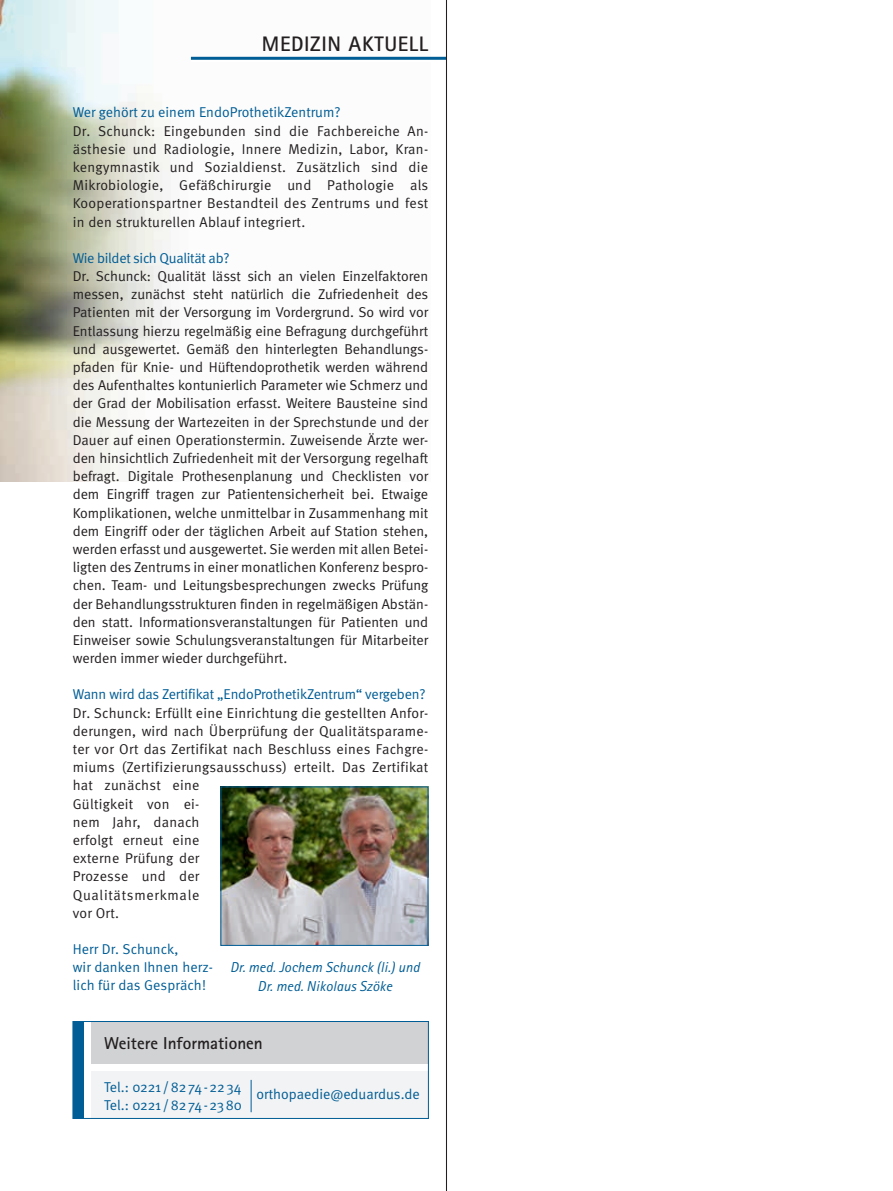
<style>
.page{position:relative;width:893px;height:1191px;background:#fff}
.page>*{position:absolute;margin:0;border:0;box-sizing:border-box;transform-origin:0 0}
.t1{font:700 21px "Rotis Sans Serif";letter-spacing:.03em;color:#231f20}
.t2{font:700 17.25px "Rotis Sans Serif";color:#231f20}
.t3{font:italic 14.4px/18.3px "Rotis Sans Serif";letter-spacing:.01em;color:#005d95;text-align:center}
.t4{font:14.25px/18.1px "Meta Normal";letter-spacing:.02em;color:#231f20;text-align:justify}
.t5{font:14.25px/18.1px "Meta Normal";letter-spacing:-.01em;color:#005d95}
.t6{font:14.25px/18.1px "Meta Normal";letter-spacing:.01em;color:#005d95}
</style>
<div class="page">
<img style="left:0;top:0;width:430px;height:481px">
<img style="left:223px;top:788px;width:203px;height:155px">
<div style="left:91px;top:1021px;width:338px;height:42px;background:#d1d2d4"></div>
<div style="left:73px;top:1021px;width:10px;height:97px;background:#005d95"></div>
<div style="left:91px;top:1071px;width:338px;height:47px;background:#f2f3f4"></div>
<div style="left:73px;top:1021px;width:356px;height:97px;border:1px solid #005d95"></div>
<hr style="left:251px;top:1079px;width:1px;height:33px;background:#005d95">
<hr style="left:191px;top:58px;width:255px;height:4px;background:#fff">
<hr style="left:191px;top:57px;width:255px;height:3px;background:#005d95">
<hr style="left:446px;top:0;width:1px;height:1191px;background:#231f20">
<h1 class="t1" style="left:262px;top:31px;width:28px">Medizi</h1>
<h1 class="t1" style="left:328px;top:31px;width:102px">n Aktuell</h1>
<p class="t5" style="left:73px;top:103px;width:269px">Wer gehört zu einem EndoProthetikZentrum?</p>
<p class="t4" style="left:73px;top:121px;width:357px">Dr. Schunck: Eingebunden sind die Fachbereiche An&shy;ästhesie und Radiologie, Innere Medizin, Labor, Kran&shy;kengymnastik und Sozialdienst. Zusätzlich sind die Mikrobiologie, Gefäßchirurgie und Pathologie als Kooperationspartner Bestandteil des Zentrums und fest in den strukturellen Ablauf integriert.</p>
<p class="t5" style="left:73px;top:249px;width:158px">Wie bildet sich Qualität ab?</p>
<p class="t4" style="left:73px;top:267px;width:357px">Dr. Schunck: Qualität lässt sich an vielen Einzelfaktoren messen, zunächst steht natürlich die Zufriedenheit des Patienten mit der Versorgung im Vordergrund. So wird vor Entlassung hierzu regelmäßig eine Befragung durchgeführt und ausgewertet. Gemäß den hinterlegten Behandlungs&shy;pfaden für Knie- und Hüftendoprothetik werden während des Aufenthaltes kontunierlich Parameter wie Schmerz und der Grad der Mobilisation erfasst. Weitere Bausteine sind die Messung der Wartezeiten in der Sprechstunde und der Dauer auf einen Operationstermin. Zuweisende Ärzte wer&shy;den hinsichtlich Zufriedenheit mit der Versorgung regelhaft befragt. Digitale Prothesenplanung und Checklisten vor dem Eingriff tragen zur Patientensicherheit bei. Etwaige Komplikationen, welche unmittelbar in Zusammenhang mit dem Eingriff oder der täglichen Arbeit auf Station stehen, werden erfasst und ausgewertet. Sie werden mit allen Betei&shy;ligten des Zentrums in einer monatlichen Konferenz bespro&shy;chen. Team- und Leitungsbesprechungen zwecks Prüfung der Behandlungsstrukturen finden in regelmäßigen Abstän&shy;den statt. Informationsveranstaltungen für Patienten und Einweiser sowie Schulungsveranstaltungen für Mitarbeiter werden immer wieder durchgeführt.</p>
<p class="t5" style="left:73px;top:685px;width:354px">Wann wird das Zertifikat „EndoProthetikZentrum“ vergeben?</p>
<p class="t4" style="left:73px;top:703px;width:357px;text-align:left">Dr. Schunck: Erfüllt eine Einrichtung die gestellten Anfor&shy;derungen, wird nach Überprüfung der Qualitätsparame&shy;ter vor Ort das Zertifikat nach Beschluss eines Fachgre&shy;miums (Zertifizierungsausschuss) erteilt. Das Zertifikat hat zunächst eine<br>Gültigkeit von ei-<br>nem Jahr, danach<br>erfolgt erneut eine<br>externe Prüfung der<br>Prozesse und der<br>Qualitätsmerkmale<br>vor Ort.</p>
<p class="t6" style="left:73px;top:940px;width:142px">Herr Dr. Schunck,<br>wir danken Ihnen herz&shy;lich für das Gespräch!</p>
<p class="t3" style="left:230px;top:958px;width:191px">Dr. med. Jochem Schunck (li.) und<br>Dr. med. Nikolaus Szöke</p>
<p class="t2" style="left:104px;top:1032px;width:160px">Weitere Informationen</p>
<p class="t5" style="left:104px;top:1077px;width:139px">Tel.: 0221 /8274-2234<br>Tel.: 0221 /8274-2380</p>
<p class="t5" style="left:256px;top:1084px;width:165px">orthopaedie@eduardus.de</p>
</div>
